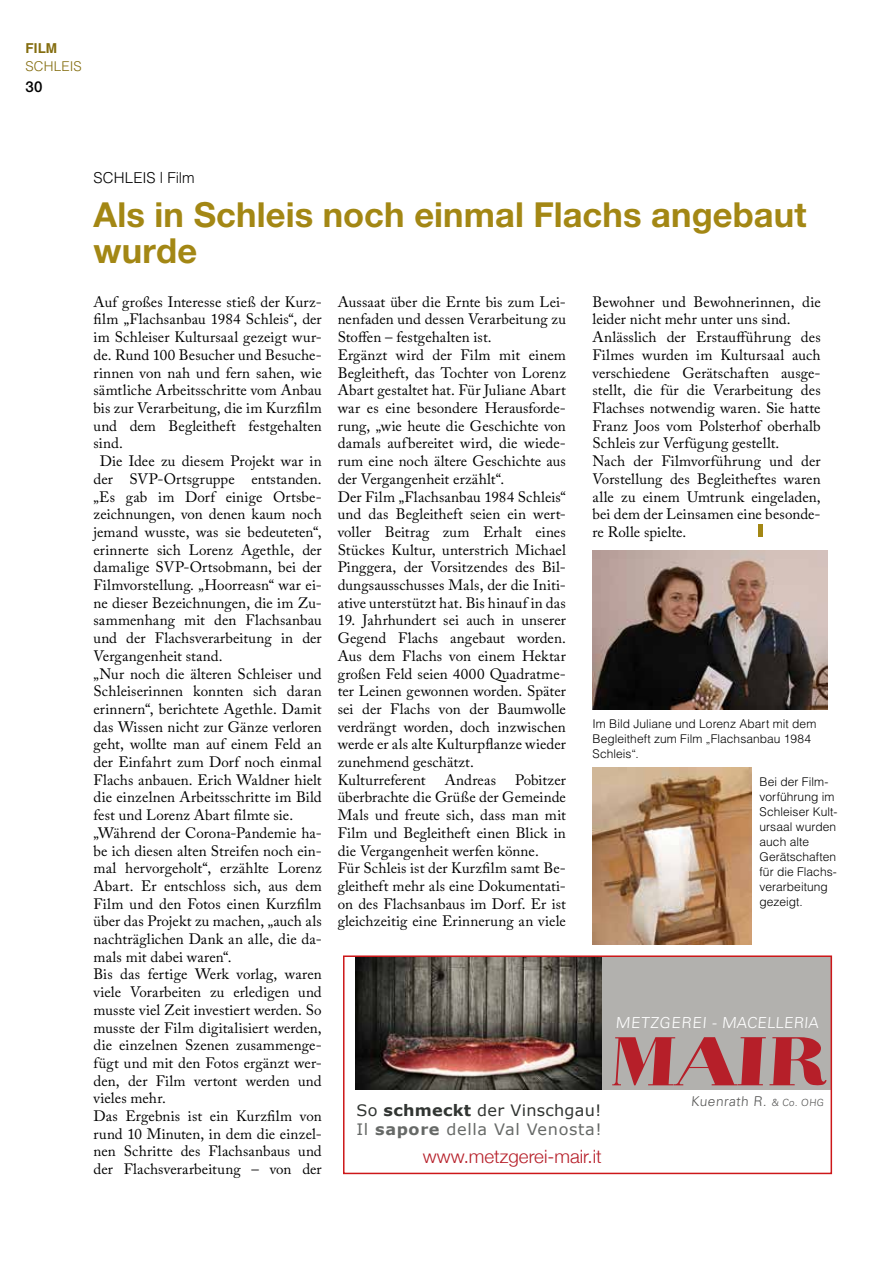
<style>
.page{position:relative;width:893px;height:1263px;background:#fff}
.page>*{position:absolute;margin:0;border:0;box-sizing:border-box;transform-origin:0 0}
.t1{font:700 34.5px/36px "Helvetica Neue";letter-spacing:.005em;color:#a38714}
.t2{font:300 18.3px "Helvetica Neue";color:#b61f29}
.t3{font:15.75px/18.9px "Verdana";letter-spacing:.015em;color:#666967}
.t4{font:300 15.15px "Univers";color:#fff}
.t5{font:15px/17.7px "Adobe Caslon Pro";letter-spacing:.005em;color:#000}
.t6{font:300 15px "Helvetica";letter-spacing:.005em;color:#000}
.t7{font:500 15px "Helvetica Neue";color:#000}
.t8{font:300 13.5px "Univers";color:#575756}
.t9{font:300 13.5px "Helvetica";letter-spacing:.01em;color:#846d0f}
.t10{font:700 13.5px "Helvetica";color:#846d0f}
.t11{font:300 12px/15px "Helvetica";letter-spacing:.005em;color:#000}
.s1{font-size:9.9px}
.s2{color:#313532}
.s3{font-weight:700;color:#313532}
.s4{font-weight:700}
</style>
<div class="page">
<div style="left:562px;top:956px;width:269px;height:134px;background:#b2b1ae"></div>
<svg style="left:612px;top:1037px;width:215px;height:48px"></svg>
<img style="left:355px;top:958px;width:246px;height:132px">
<div style="left:343px;top:955px;width:489px;height:219px;border:2px solid #cd1719"></div>
<div style="left:758px;top:524px;width:5px;height:13px;background:#a38714"></div>
<img style="left:592px;top:550px;width:235px;height:160px">
<img style="left:592px;top:767px;width:159px;height:177px">
<p class="t10" style="left:26px;top:40px;width:33px">FILM</p>
<p class="t9" style="left:26px;top:58px;width:58px">SCHLEIS</p>
<p class="t7" style="left:26px;top:78px;width:18px">30</p>
<p class="t6" style="left:94px;top:168px;width:103px">SCHLEIS | Film</p>
<h1 class="t1" style="left:94px;top:196px;width:714px">Als in Schleis noch einmal Flachs angebaut wurde</h1>
<p class="t5" style="left:94px;top:293px;width:230px">Auf großes Interesse stieß der Kurz-</p>
<p class="t5" style="left:94px;top:310px;width:230px">film „Flachsanbau 1984 Schleis“, der</p>
<p class="t5" style="left:94px;top:328px;width:230px">im Schleiser Kultursaal gezeigt wur-</p>
<p class="t5" style="left:94px;top:346px;width:230px">de. Rund 100 Besucher und Besuche-</p>
<p class="t5" style="left:94px;top:364px;width:230px">rinnen von nah und fern sahen, wie</p>
<p class="t5" style="left:94px;top:381px;width:230px">sämtliche Arbeitsschritte vom Anbau</p>
<p class="t5" style="left:94px;top:399px;width:230px">bis zur Verarbeitung, die im Kurzfilm</p>
<p class="t5" style="left:94px;top:417px;width:230px">und dem Begleitheft festgehalten</p>
<p class="t5" style="left:94px;top:434px;width:31px">sind.</p>
<p class="t5" style="left:100px;top:452px;width:223px">Die Idee zu diesem Projekt war in</p>
<p class="t5" style="left:94px;top:470px;width:230px">der SVP-Ortsgruppe entstanden.</p>
<p class="t5" style="left:94px;top:487px;width:230px">„Es gab im Dorf einige Ortsbe-</p>
<p class="t5" style="left:94px;top:505px;width:230px">zeichnungen, von denen kaum noch</p>
<p class="t5" style="left:94px;top:523px;width:230px">jemand wusste, was sie bedeuteten“,</p>
<p class="t5" style="left:94px;top:541px;width:230px">erinnerte sich Lorenz Agethle, der</p>
<p class="t5" style="left:94px;top:558px;width:230px">damalige SVP-Ortsobmann, bei der</p>
<p class="t5" style="left:94px;top:576px;width:230px">Filmvorstellung. „Hoorreasn“ war ei-</p>
<p class="t5" style="left:94px;top:594px;width:230px">ne dieser Bezeichnungen, die im Zu-</p>
<p class="t5" style="left:94px;top:611px;width:230px">sammenhang mit den Flachsanbau</p>
<p class="t5" style="left:94px;top:629px;width:230px">und der Flachsverarbeitung in der</p>
<p class="t5" style="left:94px;top:647px;width:131px">Vergangenheit stand.</p>
<p class="t5" style="left:94px;top:664px;width:230px">„Nur noch die älteren Schleiser und</p>
<p class="t5" style="left:94px;top:682px;width:230px">Schleiserinnen konnten sich daran</p>
<p class="t5" style="left:94px;top:700px;width:230px">erinnern“, berichtete Agethle. Damit</p>
<p class="t5" style="left:94px;top:718px;width:230px">das Wissen nicht zur Gänze verloren</p>
<p class="t5" style="left:94px;top:735px;width:230px">geht, wollte man auf einem Feld an</p>
<p class="t5" style="left:94px;top:753px;width:230px">der Einfahrt zum Dorf noch einmal</p>
<p class="t5" style="left:94px;top:771px;width:230px">Flachs anbauen. Erich Waldner hielt</p>
<p class="t5" style="left:94px;top:788px;width:230px">die einzelnen Arbeitsschritte im Bild</p>
<p class="t5" style="left:94px;top:806px;width:201px">fest und Lorenz Abart filmte sie.</p>
<p class="t5" style="left:94px;top:824px;width:230px">„Während der Corona-Pandemie ha-</p>
<p class="t5" style="left:94px;top:841px;width:230px">be ich diesen alten Streifen noch ein-</p>
<p class="t5" style="left:94px;top:859px;width:230px">mal hervorgeholt“, erzählte Lorenz</p>
<p class="t5" style="left:94px;top:877px;width:230px">Abart. Er entschloss sich, aus dem</p>
<p class="t5" style="left:94px;top:895px;width:230px">Film und den Fotos einen Kurzfilm</p>
<p class="t5" style="left:94px;top:912px;width:230px">über das Projekt zu machen, „auch als</p>
<p class="t5" style="left:94px;top:930px;width:230px">nachträglichen Dank an alle, die da-</p>
<p class="t5" style="left:94px;top:948px;width:140px">mals mit dabei waren“.</p>
<p class="t5" style="left:94px;top:965px;width:230px">Bis das fertige Werk vorlag, waren</p>
<p class="t5" style="left:94px;top:983px;width:230px">viele Vorarbeiten zu erledigen und</p>
<p class="t5" style="left:94px;top:1001px;width:230px">musste viel Zeit investiert werden. So</p>
<p class="t5" style="left:94px;top:1018px;width:230px">musste der Film digitalisiert werden,</p>
<p class="t5" style="left:94px;top:1036px;width:230px">die einzelnen Szenen zusammenge-</p>
<p class="t5" style="left:94px;top:1054px;width:230px">fügt und mit den Fotos ergänzt wer-</p>
<p class="t5" style="left:94px;top:1072px;width:230px">den, der Film vertont werden und</p>
<p class="t5" style="left:94px;top:1089px;width:74px">vieles mehr.</p>
<p class="t5" style="left:94px;top:1107px;width:230px">Das Ergebnis ist ein Kurzfilm von</p>
<p class="t5" style="left:94px;top:1125px;width:230px">rund 10 Minuten, in dem die einzel-</p>
<p class="t5" style="left:94px;top:1142px;width:230px">nen Schritte des Flachsanbaus und</p>
<p class="t5" style="left:94px;top:1160px;width:230px">der Flachsverarbeitung – von der</p>
<p class="t5" style="left:338px;top:293px;width:230px">Aussaat über die Ernte bis zum Lei&shy;nenfaden und dessen Verarbeitung zu Stoffen – festgehalten ist.<br>Ergänzt wird der Film mit einem Begleitheft, das Tochter von Lorenz Abart gestaltet hat. Für Juliane Abart war es eine besondere Herausforde&shy;rung, „wie heute die Geschichte von damals aufbereitet wird, die wiede&shy;rum eine noch ältere Geschichte aus der Vergangenheit erzählt“.<br>Der Film „Flachsanbau 1984 Schleis“ und das Begleitheft seien ein wert&shy;voller Beitrag zum Erhalt eines Stückes Kultur, unterstrich Michael Pinggera, der Vorsitzendes des Bil&shy;dungsausschusses Mals, der die Initi&shy;ative unterstützt hat. Bis hinauf in das</p>
<p class="t5" style="left:338px;top:611px;width:230px">19. Jahrhundert sei auch in unserer<br>Gegend Flachs angebaut worden.<br>Aus dem Flachs von einem Hektar großen Feld seien 4000 Quadratme&shy;ter Leinen gewonnen worden. Später sei der Flachs von der Baumwolle verdrängt worden, doch inzwischen werde er als alte Kulturpflanze wieder zunehmend geschätzt.<br>Kulturreferent</p>
<p class="t5" style="left:592px;top:293px;width:230px">Bewohner und Bewohnerinnen, die leider nicht mehr unter uns sind.<br>Anlässlich der Erstaufführung des Filmes wurden im Kultursaal auch verschiedene Gerätschaften ausge&shy;stellt, die für die Verarbeitung des Flachses notwendig waren. Sie hatte Franz Joos vom Polsterhof oberhalb Schleis zur Verfügung gestellt.<br>Nach der Filmvorführung und der Vorstellung des Begleitheftes waren alle zu einem Umtrunk eingeladen, bei dem der Leinsamen eine besonde&shy;re Rolle spielte.</p>
<p class="t11" style="left:592px;top:716px;width:225px">Im Bild Juliane und Lorenz Abart mit dem<br>Begleitheft zum Film „Flachsanbau 1984<br>Schleis“.</p>
<p class="t5" style="left:445px;top:771px;width:53px">Andreas</p>
<p class="t5" style="left:338px;top:771px;width:230px;text-indent:177px">Pobitzer überbrachte die Grüße der Gemeinde<br>Mals und freute sich, dass man mit<br>Film und Begleitheft einen Blick in die Vergangenheit werfen könne.<br>Für Schleis ist der Kurzfilm samt Be&shy;gleitheft mehr als eine Dokumentati&shy;on des Flachsanbaus im Dorf. Er ist gleichzeitig eine Erinnerung an viele</p>
<p class="t11" style="left:759px;top:774px;width:79px">Bei der Film&shy;vorführung im<br>Schleiser Kult&shy;ursaal wurden auch alte<br>Gerätschaften für die Flachs&shy;verarbeitung gezeigt.</p>
<p class="t4" style="left:615px;top:1014px;width:206px">METZGEREI - MACELLERIA</p>
<p class="t8" style="left:691px;top:1093px;width:135px">Kuenrath R. <span class="s1">&amp; Co. OHG</span></p>
<p class="t3" style="left:356px;top:1101px;width:247px"><span class="s2">So</span> <span class="s3">schmeckt</span> <span class="s2">der Vinschgau!<br></span>Il <span class="s4">sapore</span> della Val Venosta!</p>
<p class="t2" style="left:423px;top:1142px;width:180px">www.metzgerei-mair.it</p>
</div>
